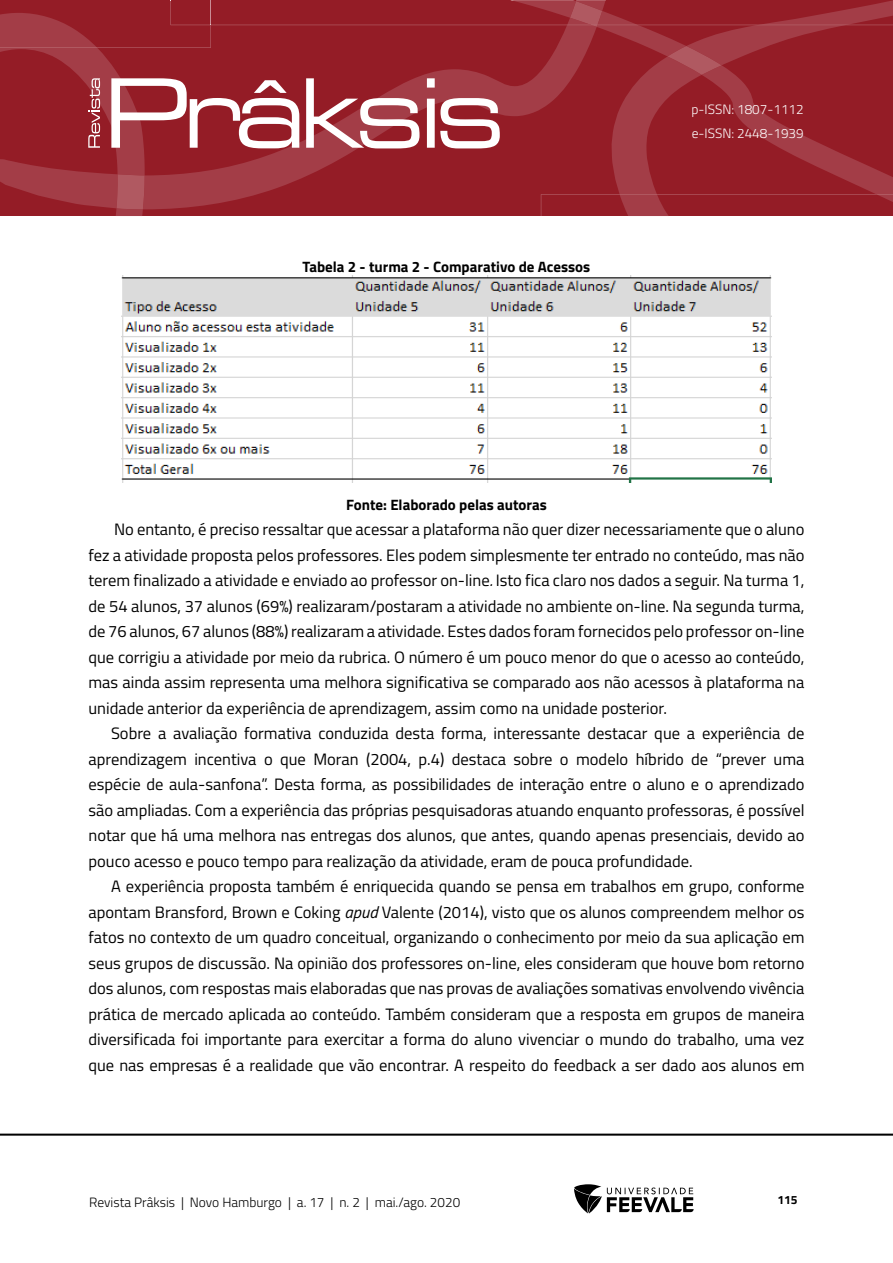
<style>
.page{position:relative;width:893px;height:1263px;background:#fff}
.page>*{position:absolute;margin:0;border:0;box-sizing:border-box;transform-origin:0 0}
.Corpo_de_texto{font:16.5px/25.5px "Titillium Web";color:#000;text-align:justify}
.Fonte{font:700 15px "Titillium Web";color:#000}
.t1{font:300 13.5px "Titillium Web";color:#000}
.t2{font:300 13.5px/24px "Titillium Web";color:#fff}
.t3{font:700 12px "Titillium Web";color:#000}
.s1{font-style:italic}
</style>
<div class="page">
<hr style="left:0;top:1133px;width:893px;height:3px;background:#000">
<svg style="left:574px;top:1184px;width:120px;height:29px"></svg>
<svg style="left:0;top:0;width:893px;height:216px;background:#9c2e38"></svg>
<img style="left:121px;top:275px;width:651px;height:207px">
<p class="Fonte" style="left:303px;top:255px;width:289px">Tabela 2 - turma 2 - Comparativo de Acessos</p>
<p class="t2" style="left:691px;top:97px;width:114px">p-ISSN: 1807-1112 e-ISSN: 2448-1939</p>
<p class="Fonte" style="left:346px;top:493px;width:202px">Fonte: Elaborado pelas autoras</p>
<p class="Corpo_de_texto" style="left:88px;top:516px;width:717px;text-indent:26px">No entanto, é preciso ressaltar que acessar a plataforma não quer dizer necessariamente que o aluno fez a atividade proposta pelos professores. Eles podem simplesmente ter entrado no conteúdo, mas não terem finalizado a atividade e enviado ao professor on-line<span class="s1">.</span> Isto fica claro nos dados a seguir. Na turma 1, de 54 alunos, 37 alunos (69%) realizaram/postaram a atividade no ambiente on-line. Na segunda turma, de 76 alunos, 67 alunos (88%) realizaram a atividade. Estes dados foram fornecidos pelo professor on-line que corrigiu a atividade por meio da rubrica. O número é um pouco menor do que o acesso ao conteúdo, mas ainda assim representa uma melhora significativa se comparado aos não acessos à plataforma na unidade anterior da experiência de aprendizagem, assim como na unidade posterior.</p>
<p class="Corpo_de_texto" style="left:88px;top:720px;width:717px;text-indent:22px">Sobre a avaliação formativa conduzida desta forma, interessante destacar que a experiência de aprendizagem incentiva o que Moran (2004, p.4) destaca sobre o modelo híbrido de “prever uma espécie de aula-sanfona”. Desta forma, as possibilidades de interação entre o aluno e o aprendizado são ampliadas. Com a experiência das próprias pesquisadoras atuando enquanto professoras, é possível notar que há uma melhora nas entregas dos alunos, que antes, quando apenas presenciais, devido ao pouco acesso e pouco tempo para realização da atividade, eram de pouca profundidade.</p>
<p class="Corpo_de_texto" style="left:88px;top:873px;width:717px;text-indent:22px">A experiência proposta também é enriquecida quando se pensa em trabalhos em grupo, conforme apontam Bransford, Brown e Coking <span class="s1">apud</span> Valente (2014), visto que os alunos compreendem melhor os fatos no contexto de um quadro conceitual, organizando o conhecimento por meio da sua aplicação em seus grupos de discussão. Na opinião dos professores on-line, eles consideram que houve bom retorno dos alunos, com respostas mais elaboradas que nas provas de avaliações somativas envolvendo vivência prática de mercado aplicada ao conteúdo. Também consideram que a resposta em grupos de maneira diversificada foi importante para exercitar a forma do aluno vivenciar o mundo do trabalho, uma vez que nas empresas é a realidade que vão encontrar. A respeito do feedback a ser dado aos alunos em</p>
<p class="t1" style="left:89px;top:1192px;width:372px">Revista Prâksis | Novo Hamburgo | a. 17 | n. 2 | mai./ago. 2020</p>
<p class="t3" style="left:777px;top:1190px;width:22px">115</p>
</div>
